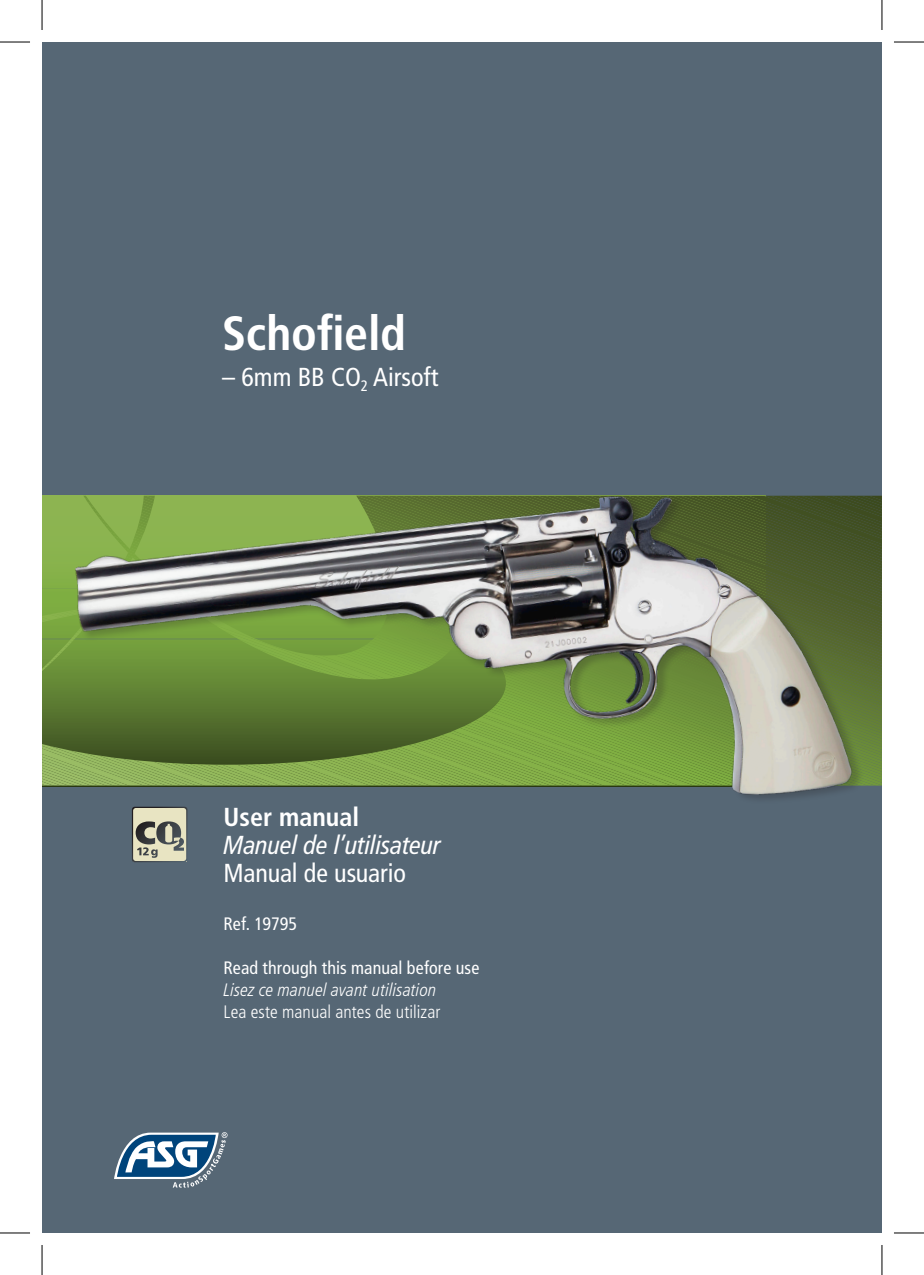
<style>
.page{position:relative;width:924px;height:1275px;background:#fff}
.page>*{position:absolute;margin:0;border:0;box-sizing:border-box;transform-origin:0 0}
.forside_rubrik_2{font:700 condensed 48px "Frutiger LT Pro";letter-spacing:-.005em;color:#fff}
.forside_rubrik_2-2{font:condensed 26px "Frutiger LT Pro";color:#fff}
.t1{font:italic condensed 26px "Frutiger LT Pro";letter-spacing:-.01em;color:#fff}
.t2{font:700 condensed 26px "Frutiger LT Pro";color:#fff}
.t3{font:condensed 18px "Frutiger LT Pro";letter-spacing:.005em;color:#fff}
.t4{font:italic 300 condensed 18px "Frutiger LT Pro";letter-spacing:.005em;color:#fff}
.t5{font:300 condensed 18px "Frutiger LT Pro";letter-spacing:.005em;color:#fff}
</style>
<div class="page">
<div style="left:42px;top:42px;width:839px;height:1191px;background:#566775"></div>
<hr style="left:42px;top:785px;width:723px;height:2px;background:#293812">
<svg style="left:114px;top:1132px;width:113px;height:55px"></svg>
<svg style="left:132px;top:821px;width:55px;height:41px;background:#a1a18e"></svg>
<img style="left:50px;top:495px;width:829px;height:326px">
<hr style="left:0;top:42px;width:30px;height:1px;background:#000">
<hr style="left:893px;top:42px;width:30px;height:1px;background:#000">
<hr style="left:0;top:1232px;width:30px;height:1px;background:#000">
<hr style="left:893px;top:1232px;width:30px;height:1px;background:#000">
<hr style="left:42px;top:0;width:1px;height:30px;background:#000">
<hr style="left:42px;top:1245px;width:1px;height:30px;background:#000">
<hr style="left:881px;top:0;width:1px;height:30px;background:#000">
<hr style="left:881px;top:1245px;width:1px;height:30px;background:#000">
<p class="forside_rubrik_2" style="left:222px;top:305px;width:185px">Schofield</p>
<p class="forside_rubrik_2-2" style="left:222px;top:362px;width:218px">– 6mm BB CO<sub>2</sub> Airsoft</p>
<p class="t2" style="left:223px;top:802px;width:137px">User manual</p>
<p class="t1" style="left:223px;top:830px;width:219px">Manuel de l’utilisateur</p>
<p class="forside_rubrik_2-2" style="left:223px;top:858px;width:184px">Manual de usuario</p>
<p class="t3" style="left:223px;top:913px;width:75px">Ref. 19795</p>
<p class="t3" style="left:223px;top:957px;width:257px">Read through this manual before use</p>
<p class="t4" style="left:223px;top:979px;width:214px">Lisez ce manuel avant utilisation</p>
<p class="t5" style="left:223px;top:1001px;width:218px">Lea este manual antes de utilizar</p>
</div>
